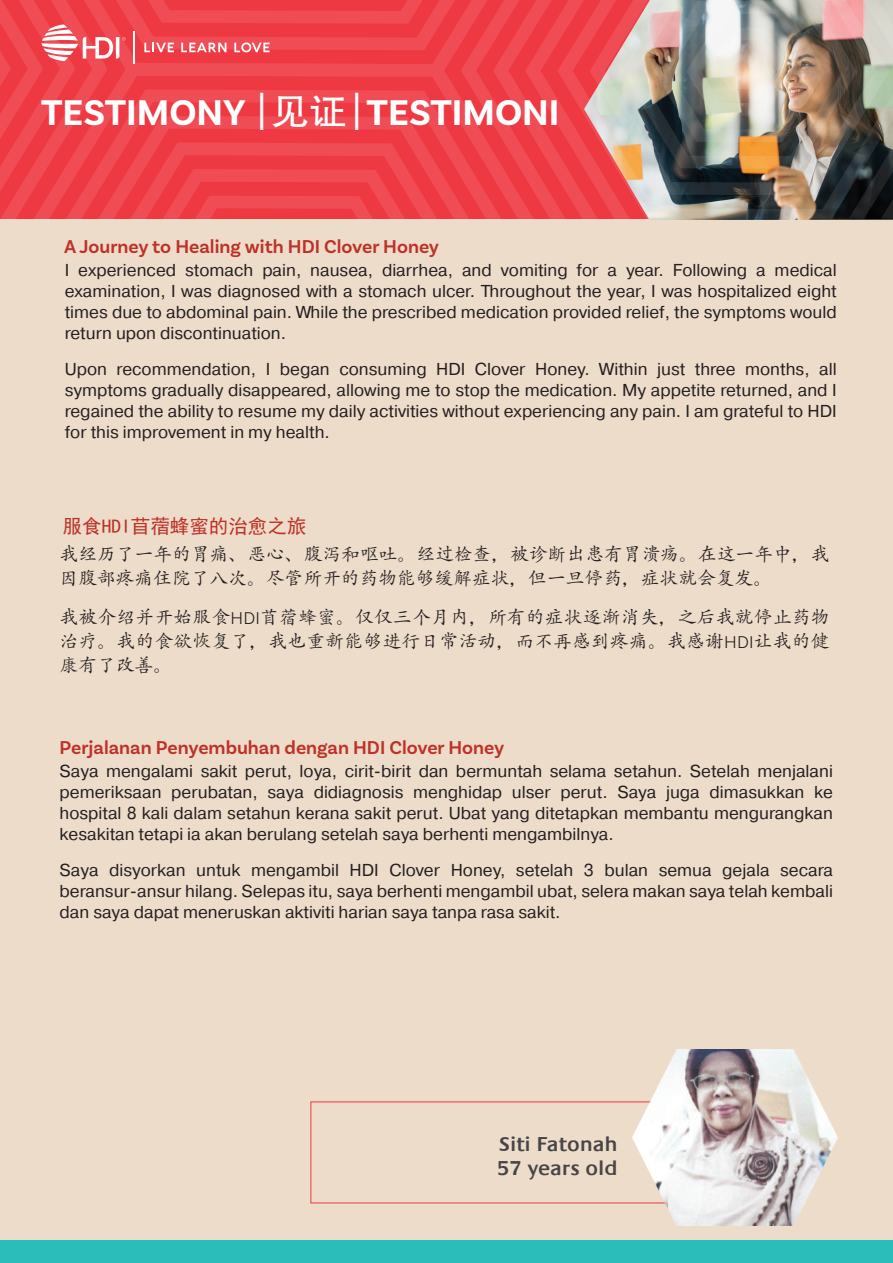
<style>
.page{position:relative;width:893px;height:1263px;background:#fff}
.page>*{position:absolute;margin:0;border:0;box-sizing:border-box;transform-origin:0 0}
.t1{font:700 37.5px "Basic Sans";color:#fff}
.t2{font:600 20.7px/23.2px "Praxis LT";color:#474546;scale:1.06 1}
.t3{font:600 19.5px "Basic Sans";color:#bd3126}
.t4{font:19.5px "Sim Hei";color:#bd3126}
.t5{font:18.75px/24px "Adobe Kaiti Std";color:#231f20}
.t6{font:17.25px/21px "Pragmatica";color:#231f20;text-align:justify}
.s1{font-family:"Sim Hei";font-weight:400}
.s2{font-family:"FZHTJW GB1 0";font-weight:400}
.s3{font-family:"Basic Sans";font-weight:300;font-size:18px}
</style>
<div class="page">
<div style="left:0;top:0;width:893px;height:1241px;background:#eedccb"></div>
<img style="left:565px;top:0;width:328px;height:220px">
<svg style="left:0;top:0;width:565px;height:219px;background:#ee444d"></svg>
<div style="left:0;top:1241px;width:893px;height:22px;background:#2abdba"></div>
<img style="left:632px;top:1049px;width:205px;height:176px">
<h1 class="t1" style="left:41px;top:90px;width:520px">TESTIMONY <span class="s1">|</span><span class="s2">见证</span><span class="s1">|</span>TESTIMONI</h1>
<p class="t3" style="left:64px;top:234px;width:376px">A Journey to Healing with HDI Clover Honey</p>
<p class="t6" style="left:65px;top:260px;width:773px">I experienced stomach pain, nausea, diarrhea, and vomiting for a year. Following a medical examination, I was diagnosed with a stomach ulcer. Throughout the year, I was hospitalized eight times due to abdominal pain. While the prescribed medication provided relief, the symptoms would return upon discontinuation.</p>
<p class="t6" style="left:65px;top:359px;width:773px">Upon recommendation, I began consuming HDI Clover Honey. Within just three months, all symptoms gradually disappeared, allowing me to stop the medication. My appetite returned, and I regained the ability to resume my daily activities without experiencing any pain. I am grateful to HDI for this improvement in my health.</p>
<p class="t4" style="left:63px;top:517px;width:245px">服食HDI苜蓿蜂蜜的治愈之旅</p>
<p class="t5" style="left:60px;top:542px;width:771px">我经历了一年的胃痛、恶心、腹泻和呕吐。经过检查，被诊断出患有胃溃疡。在这一年中，我因腹部疼痛住院了八次。尽管所开的药物能够缓解症状，但一旦停药，症状就会复发。</p>
<p class="t5" style="left:60px;top:605px;width:771px;text-align:justify">我被介绍并开始服食<span class="s3">HDI</span>苜蓿蜂蜜。仅仅三个月内，所有的症状逐渐消失，之后我就停止药物治疗。我的食欲恢复了，我也重新能够进行日常活动，而不再感到疼痛。我感谢<span class="s3">HDI</span>让我的健康有了改善。</p>
<p class="t3" style="left:60px;top:736px;width:446px">Perjalanan Penyembuhan dengan HDI Clover Honey</p>
<p class="t6" style="left:60px;top:761px;width:775px">Saya mengalami sakit perut, loya, cirit-birit dan bermuntah selama setahun. Setelah menjalani pemeriksaan perubatan, saya didiagnosis menghidap ulser perut. Saya juga dimasukkan ke hospital 8 kali dalam setahun kerana sakit perut. Ubat yang ditetapkan membantu mengurangkan kesakitan tetapi ia akan berulang setelah saya berhenti mengambilnya.</p>
<p class="t6" style="left:60px;top:860px;width:775px">Saya disyorkan untuk mengambil HDI Clover Honey, setelah 3 bulan semua gejala secara beransur-ansur hilang. Selepas itu, saya berhenti mengambil ubat, selera makan saya telah kembali dan saya dapat meneruskan aktiviti harian saya tanpa rasa sakit.</p>
<p class="t2" style="left:497px;top:1133px;width:115px">Siti Fatonah<br>57 years old</p>
</div>
